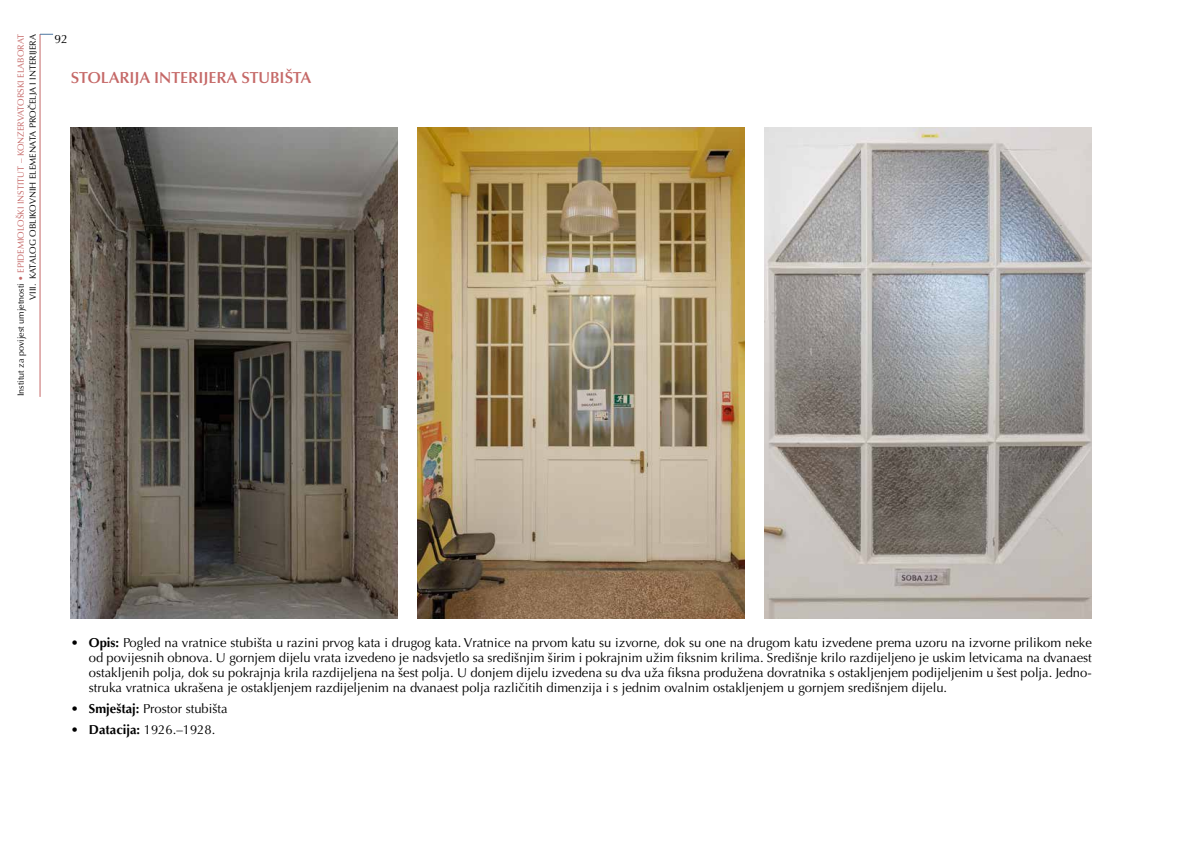
<style>
.page{position:relative;width:1191px;height:842px;background:#fff}
.page>*{position:absolute;margin:0;border:0;box-sizing:border-box;transform-origin:0 0}
.t1{font:600 16px "Optima LT Pro";color:#c56867}
.t2{font:13px/15px "Optima LT Pro";color:#000;text-align:justify}
.t3{font:12px "Optima LT Pro";color:#000}
.t4{font:9px/11.8px "Optima LT Pro";color:#000;text-align:right}
.s1{color:#c56867}
.s2{font-weight:700}
</style>
<div class="page">
<hr style="left:40px;top:34px;width:1px;height:363px;background:#c56867">
<svg style="left:40px;top:34px;width:13px;height:1px"></svg>
<img style="left:71px;top:128px;width:327px;height:490px">
<img style="left:418px;top:128px;width:327px;height:490px">
<img style="left:764px;top:128px;width:327px;height:490px">
<p class="t4" style="left:15px;top:396px;width:364px;rotate:-90deg">Institut za povijest umjetnosti <span class="s1">• EPIDEMIOLOŠKI INSTITUT – KONZERVATORSKI ELABORAT<br></span>VIII. KATALOG OBLIKOVNIH ELEMENATA PROČELJA I INTERIJERA</p>
<p class="t3" style="left:54px;top:31px;width:15px">92</p>
<p class="t1" style="left:71px;top:67px;width:242px">STOLARIJA INTERIJERA STUBIŠTA</p>
<p class="t2" style="left:89px;top:636px;width:1004px;text-indent:-18px">• <span class="s2">Opis:</span> Pogled na vratnice stubišta u razini prvog kata i drugog kata. Vratnice na prvom katu su izvorne, dok su one na drugom katu izvedene prema uzoru na izvorne prilikom neke od povijesnih obnova. U gornjem dijelu vrata izvedeno je nadsvjetlo sa središnjim širim i pokrajnim užim fiksnim krilima. Središnje krilo razdijeljeno je uskim letvicama na dvanaest ostakljenih polja, dok su pokrajnja krila razdijeljena na šest polja. U donjem dijelu izvedena su dva uža fiksna produžena dovratnika s ostakljenjem podijeljenim u šest polja. Jedno&shy;struka vratnica ukrašena je ostakljenjem razdijeljenim na dvanaest polja različitih dimenzija i s jednim ovalnim ostakljenjem u gornjem središnjem dijelu.</p>
<p class="t2" style="left:71px;top:701px;width:158px">• <span class="s2">Smještaj:</span> Prostor stubišta</p>
<p class="t2" style="left:71px;top:722px;width:146px">• <span class="s2">Datacija:</span> 1926.–1928.</p>
</div>
